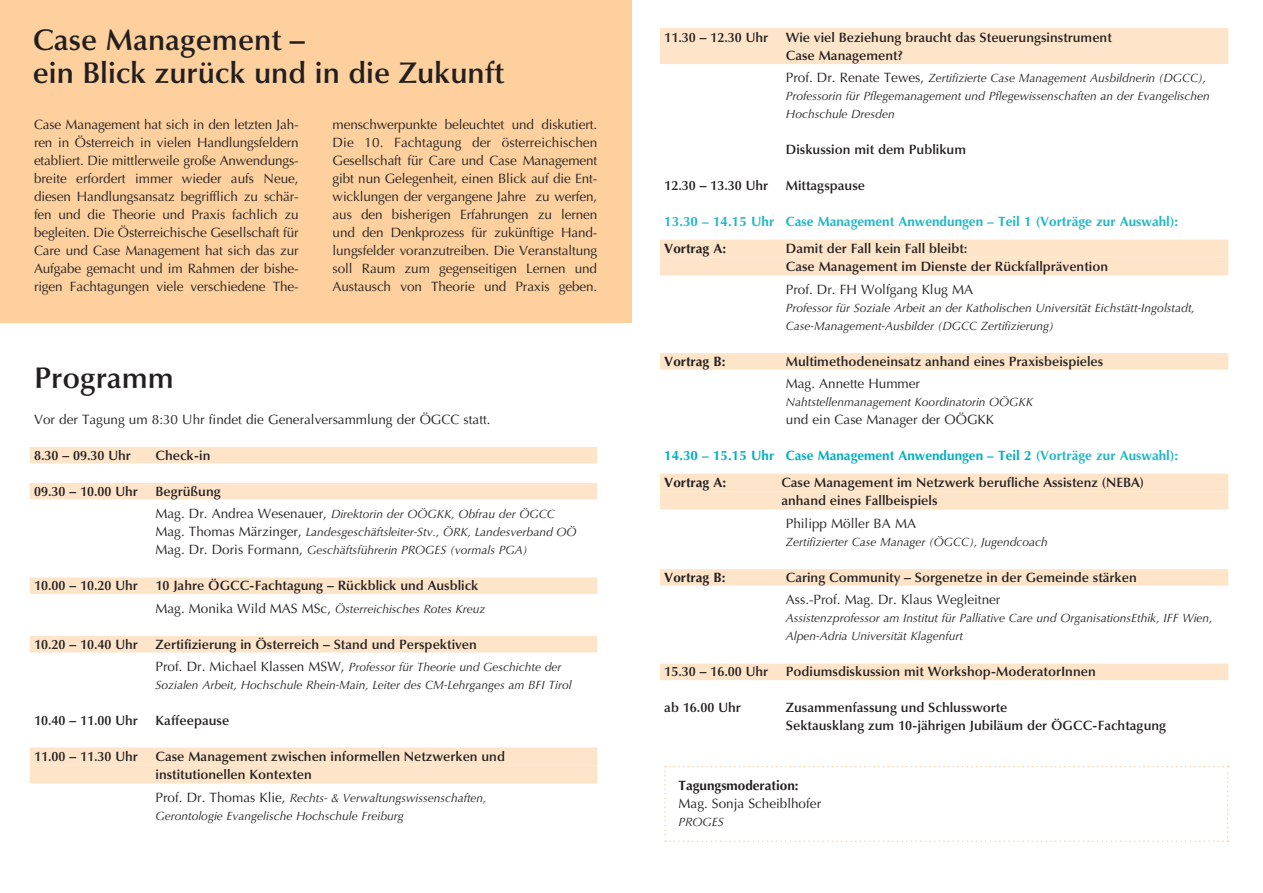
<style>
.page{position:relative;width:1263px;height:893px;background:#fff}
.page>*{position:absolute;margin:0;border:0;box-sizing:border-box;transform-origin:0 0}
.t1{font:600 30px/33px "Optima LT Std";color:#231f20}
.t2{font:13.5px/18px "Optima LT Std";color:#231f20;text-align:justify}
.t3{font:600 13.5px/18px "Optima LT Std";color:#231f20}
.t4{font:700 13.5px/27px "Optima LT Std";color:#00afc0}
.t5{font:700 13.5px "Optima LT Std";color:#21b7c5}
.t6{font:700 13.5px "Optima LT Std";color:#231f20}
.t7{font:italic 12px/18px "Optima LT Std";color:#231f20}
.s1{font-style:normal;font-size:13.5px}
.s2{color:#21b7c5}
.s3{color:#231f20}
</style>
<div class="page">
<div style="left:660px;top:28px;width:568px;height:18px;background:#fee5ca"></div>
<div style="left:660px;top:46px;width:568px;height:18px;background:#fee5ca"></div>
<div style="left:660px;top:240px;width:568px;height:18px;background:#fee5ca"></div>
<div style="left:660px;top:258px;width:568px;height:18px;background:#fee5ca"></div>
<div style="left:660px;top:353px;width:568px;height:17px;background:#fee5ca"></div>
<div style="left:660px;top:474px;width:568px;height:18px;background:#fee5ca"></div>
<div style="left:660px;top:492px;width:568px;height:18px;background:#fee5ca"></div>
<div style="left:660px;top:569px;width:568px;height:17px;background:#fee5ca"></div>
<div style="left:660px;top:664px;width:568px;height:16px;background:#fee5ca"></div>
<div style="left:0;top:0;width:631px;height:323px;background:#fdd09e"></div>
<div style="left:30px;top:447px;width:567px;height:16px;background:#fee5ca"></div>
<div style="left:30px;top:483px;width:567px;height:16px;background:#fee5ca"></div>
<div style="left:30px;top:577px;width:567px;height:17px;background:#fee5ca"></div>
<div style="left:30px;top:636px;width:567px;height:16px;background:#fee5ca"></div>
<div style="left:30px;top:747px;width:567px;height:18px;background:#fee5ca"></div>
<div style="left:30px;top:765px;width:567px;height:18px;background:#fee5ca"></div>
<svg style="left:664px;top:766px;width:565px;height:76px"></svg>
<h1 class="t1" style="left:33px;top:23px;width:473px">Case Management –<br>ein Blick zurück und in die Zukunft</h1>
<p class="t2" style="left:34px;top:116px;width:266px">Case Management hat sich in den letzten Jah&shy;ren in Österreich in vielen Handlungsfeldern etabliert. Die mittlerweile große Anwendungs&shy;breite erfordert immer wieder aufs Neue, diesen Handlungsansatz begrifflich zu schär&shy;fen und die Theorie und Praxis fachlich zu begleiten. Die Österreichische Gesellschaft für Care und Case Management hat sich das zur Aufgabe gemacht und im Rahmen der bishe&shy;rigen Fachtagungen viele verschiedene The-</p>
<p class="t2" style="left:333px;top:116px;width:266px">menschwerpunkte beleuchtet und diskutiert.<br>Die 10. Fachtagung der österreichischen Gesellschaft für Care und Case Management gibt nun Gelegenheit, einen Blick auf die Ent&shy;wicklungen der vergangene Jahre zu werfen, aus den bisherigen Erfahrungen zu lernen und den Denkprozess für zukünftige Hand&shy;lungsfelder voranzutreiben. Die Veranstaltung soll Raum zum gegenseitigen Lernen und Austausch von Theorie und Praxis geben.</p>
<h1 class="t1" style="left:34px;top:361px;width:141px">Programm</h1>
<p class="t2" style="left:34px;top:410px;width:458px">Vor der Tagung um 8:30 Uhr findet die Generalversammlung der ÖGCC statt.</p>
<p class="t3" style="left:34px;top:446px;width:98px">8.30 – 09.30 Uhr</p>
<p class="t3" style="left:156px;top:446px;width:56px">Check-in</p>
<p class="t3" style="left:34px;top:482px;width:105px">09.30 – 10.00 Uhr</p>
<p class="t3" style="left:156px;top:482px;width:67px">Begrüßung</p>
<p class="t7" style="left:156px;top:505px;width:422px"><span class="s1">Mag. Dr. Andrea Wesenauer,</span> Direktorin der OÖGKK, Obfrau der ÖGCC<br><span class="s1">Mag. Thomas Märzinger,</span> Landesgeschäftsleiter-Stv., ÖRK, Landesverband OÖ<br><span class="s1">Mag. Dr. Doris Formann,</span> Geschäftsführerin PROGES (vormals PGA)</p>
<p class="t3" style="left:34px;top:577px;width:105px">10.00 – 10.20 Uhr</p>
<p class="t3" style="left:156px;top:577px;width:324px">10 Jahre ÖGCC-Fachtagung – Rückblick und Ausblick</p>
<p class="t7" style="left:156px;top:600px;width:331px"><span class="s1">Mag. Monika Wild MAS MSc,</span> Österreichisches Rotes Kreuz</p>
<p class="t3" style="left:34px;top:635px;width:105px">10.20 – 10.40 Uhr</p>
<p class="t3" style="left:156px;top:635px;width:323px">Zertifizierung in Österreich – Stand und Perspektiven</p>
<p class="t7" style="left:156px;top:658px;width:418px"><span class="s1">Prof. Dr. Michael Klassen MSW,</span> Professor für Theorie und Geschichte der<br>Sozialen Arbeit, Hochschule Rhein-Main, Leiter des CM-Lehrganges am BFI Tirol</p>
<p class="t3" style="left:34px;top:712px;width:105px">10.40 – 11.00 Uhr</p>
<p class="t3" style="left:156px;top:712px;width:75px">Kaffeepause</p>
<p class="t3" style="left:34px;top:748px;width:105px">11.00 – 11.30 Uhr</p>
<p class="t3" style="left:156px;top:748px;width:351px">Case Management zwischen informellen Netzwerken und institutionellen Kontexten</p>
<p class="t7" style="left:156px;top:789px;width:333px"><span class="s1">Prof. Dr. Thomas Klie,</span> Rechts- &amp; Verwaltungswissenschaften,<br>Gerontologie Evangelische Hochschule Freiburg</p>
<p class="t3" style="left:664px;top:28px;width:105px">11.30 – 12.30 Uhr</p>
<p class="t3" style="left:786px;top:28px;width:327px">Wie viel Beziehung braucht das Steuerungsinstrument<br>Case Management?</p>
<p class="t7" style="left:786px;top:69px;width:426px"><span class="s1">Prof. Dr. Renate Tewes,</span> Zertifizierte Case Management Ausbildnerin (DGCC),<br>Professorin für Pflegemanagement und Pflegewissenschaften an der Evangelischen<br>Hochschule Dresden</p>
<p class="t3" style="left:786px;top:141px;width:182px">Diskussion mit dem Publikum</p>
<p class="t3" style="left:664px;top:177px;width:105px">12.30 – 13.30 Uhr</p>
<p class="t3" style="left:786px;top:177px;width:81px">Mittagspause</p>
<p class="t5" style="left:664px;top:214px;width:515px">13.30 – 14.15 Uhr Case Management Anwendungen – Teil 1 (Vorträge zur Auswahl):</p>
<p class="t6" style="left:664px;top:241px;width:63px">Vortrag A:</p>
<p class="t3" style="left:786px;top:240px;width:324px">Damit der Fall kein Fall bleibt:<br>Case Management im Dienste der Rückfallprävention</p>
<p class="t2" style="left:786px;top:280px;width:189px">Prof. Dr. FH Wolfgang Klug MA</p>
<p class="t7" style="left:786px;top:299px;width:410px">Professor für Soziale Arbeit an der Katholischen Universität Eichstätt-Ingolstadt,<br>Case-Management-Ausbilder (DGCC Zertifizierung)</p>
<p class="t6" style="left:664px;top:353px;width:63px">Vortrag B:</p>
<p class="t3" style="left:786px;top:352px;width:319px">Multimethodeneinsatz anhand eines Praxisbeispieles</p>
<p class="t2" style="left:786px;top:375px;width:136px">Mag. Annette Hummer</p>
<p class="t7" style="left:786px;top:393px;width:249px">Nahtstellenmanagement Koordinatorin OÖGKK</p>
<p class="t2" style="left:786px;top:411px;width:210px">und ein Case Manager der OÖGKK</p>
<p class="t4" style="left:664px;top:442px;width:515px">14.30 – 15.15 Uhr Case Management Anwendungen – Teil 2 <span class="s2">(Vorträge zur Auswahl):<br></span><span class="s3">Vortrag A:</span></p>
<p class="t3" style="left:781px;top:474px;width:364px">Case Management im Netzwerk berufliche Assistenz (NEBA) anhand eines Fallbeispiels</p>
<p class="t2" style="left:786px;top:514px;width:132px">Philipp Möller BA MA</p>
<p class="t7" style="left:786px;top:533px;width:264px">Zertifizierter Case Manager (ÖGCC), Jugendcoach</p>
<p class="t6" style="left:664px;top:569px;width:63px">Vortrag B:</p>
<p class="t3" style="left:786px;top:568px;width:352px">Caring Community – Sorgenetze in der Gemeinde stärken</p>
<p class="t2" style="left:786px;top:591px;width:216px">Ass.-Prof. Mag. Dr. Klaus Wegleitner</p>
<p class="t7" style="left:786px;top:609px;width:428px">Assistenzprofessor am Institut für Palliative Care und OrganisationsEthik, IFF Wien,<br>Alpen-Adria Universität Klagenfurt</p>
<p class="t3" style="left:664px;top:663px;width:105px">15.30 – 16.00 Uhr</p>
<p class="t3" style="left:786px;top:663px;width:311px">Podiumsdiskussion mit Workshop-ModeratorInnen</p>
<p class="t3" style="left:664px;top:699px;width:78px">ab 16.00 Uhr</p>
<p class="t3" style="left:786px;top:699px;width:382px">Zusammenfassung und Schlussworte<br>Sektausklang zum 10-jährigen Jubiläum der ÖGCC-Fachtagung</p>
<p class="t6" style="left:678px;top:777px;width:122px">Tagungsmoderation:</p>
<p class="t2" style="left:678px;top:795px;width:144px">Mag. Sonja Scheiblhofer</p>
<p class="t7" style="left:678px;top:813px;width:47px">PROGES</p>
</div>
